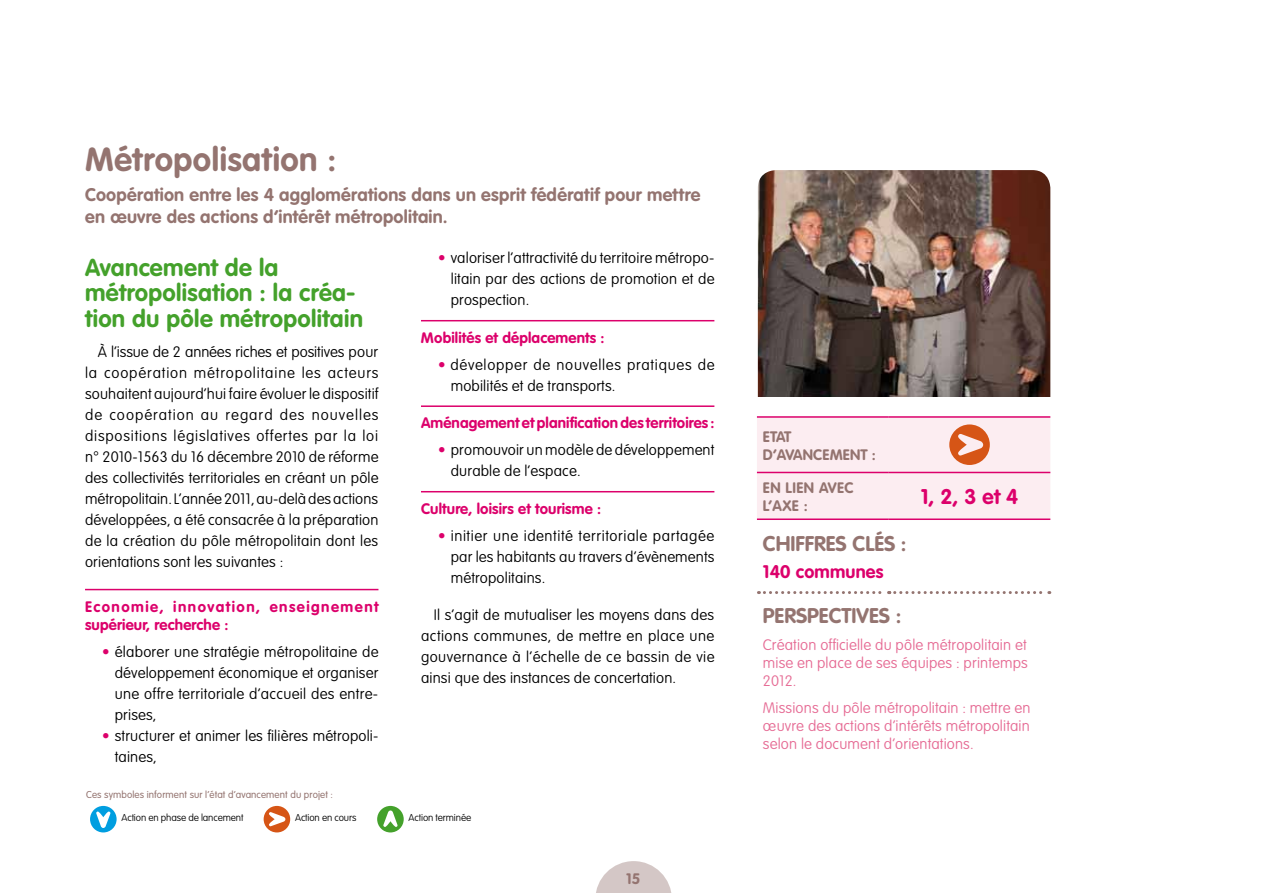
<style>
.page{position:relative;width:1263px;height:893px;background:#fff}
.page>*{position:absolute;margin:0;border:0;box-sizing:border-box;transform-origin:0 0}
.t1{font:700 33px "VAG Rounded";letter-spacing:.015em;color:#947470}
.t2{font:700 24px/25.5px "VAG Rounded";letter-spacing:.015em;color:#44a12b}
.t3{font:700 21px "VAG Rounded";color:#947470}
.t4{font:700 21px "VAG Rounded";color:#dc006b}
.t5{font:700 18px/21.6px "VAG Rounded";letter-spacing:.015em;color:#947470}
.t6{font:700 18px "VAG Rounded";letter-spacing:.01em;color:#dc006b}
.t7{font:100 15px/21px "VAG Rounded";letter-spacing:.01em;color:#000;text-align:justify}
.t8{font:100 15px/18px "VAG Rounded";letter-spacing:.01em;color:#e66c95;text-align:justify}
.t9{font:700 15px "VAG Rounded";letter-spacing:.01em;color:#dc006b}
.t10{font:100 15px/21px "VAG Rounded";letter-spacing:.045em;color:#000}
.t11{font:700 15px/18px "VAG Rounded";letter-spacing:.095em;color:#dc006b}
.t12{font:700 15px/18px "VAG Rounded";letter-spacing:-.005em;color:#947470}
.t13{font:100 9.9px "VAG Rounded";letter-spacing:-.01em;color:#000}
.t14{font:300 9.9px "VAG Rounded";letter-spacing:.01em;color:#947470}
.s1{color:#dc006b}
</style>
<div class="page">
<svg style="left:596px;top:861px;width:76px;height:32px"></svg>
<img style="left:758px;top:170px;width:292px;height:227px">
<hr style="left:85px;top:589px;width:293px;height:1px;background:#dc006b">
<hr style="left:421px;top:320px;width:293px;height:1px;background:#dc006b">
<hr style="left:421px;top:405px;width:293px;height:2px;background:#dc006b">
<hr style="left:421px;top:491px;width:293px;height:1px;background:#dc006b">
<hr style="left:757px;top:416px;width:132px;height:2px;background:#dc006b">
<hr style="left:889px;top:416px;width:161px;height:2px;background:#dc006b">
<hr style="left:757px;top:518px;width:132px;height:2px;background:#dc006b">
<hr style="left:889px;top:518px;width:161px;height:2px;background:#dc006b">
<svg style="left:758px;top:591px;width:292px;height:3px"></svg>
<svg style="left:757px;top:417px;width:293px;height:102px;background:#f9e1e6"></svg>
<div style="left:90px;top:806px;width:27px;height:26px;background:#009ee0;border-radius:50%"></div>
<svg style="left:96px;top:811px;width:14px;height:17px"></svg>
<div style="left:264px;top:806px;width:26px;height:26px;background:#d65516;border-radius:50%"></div>
<svg style="left:269px;top:812px;width:16px;height:14px"></svg>
<div style="left:377px;top:806px;width:27px;height:26px;background:#44a12b;border-radius:50%"></div>
<svg style="left:383px;top:810px;width:14px;height:17px"></svg>
<h1 class="t1" style="left:85px;top:140px;width:253px">Métropolisation :</h1>
<p class="t5" style="left:85px;top:184px;width:617px">Coopération entre les 4 agglomérations dans un esprit fédératif pour mettre en œuvre des actions d’intérêt métropolitain.</p>
<h2 class="t2" style="left:85px;top:254px;width:280px">Avancement de la métropolisation : la créa&shy;tion du pôle métropolitain</h2>
<p class="t7" style="left:85px;top:341px;width:295px;text-indent:13px">À l’issue de 2 années riches et positives pour la coopération métropolitaine les acteurs souhaitent aujourd’hui faire évoluer le dispositif de coopération au regard des nouvelles dispositions législatives offertes par la loi n° 2010-1563 du 16 décembre 2010 de réforme des collectivités territoriales en créant un pôle métropolitain. L’année 2011, au-delà des actions développées, a été consacrée à la préparation de la création du pôle métropolitain dont les orientations sont les suivantes :</p>
<p class="t11" style="left:85px;top:597px;width:296px">Economie, innovation, enseignement supérieur, recherche :</p>
<p class="t7" style="left:115px;top:641px;width:265px;text-indent:-13px"><span class="s1">•</span> élaborer une stratégie métropolitaine de développement économique et organiser une offre territoriale d’accueil des entre&shy;prises,</p>
<p class="t7" style="left:115px;top:725px;width:265px;text-indent:-13px"><span class="s1">•</span> structurer et animer les filières métropoli&shy;taines,</p>
<p class="t7" style="left:451px;top:247px;width:265px;text-indent:-13px"><span class="s1">•</span> valoriser l’attractivité du territoire métropo&shy;litain par des actions de promotion et de prospection.</p>
<p class="t9" style="left:421px;top:329px;width:185px">Mobilités et déplacements :</p>
<p class="t10" style="left:451px;top:354px;width:265px;text-indent:-13px"><span class="s1">•</span> développer de nouvelles pratiques de mobilités et de transports.</p>
<p class="t9" style="left:421px;top:414px;width:295px">Aménagement et planification des territoires :</p>
<p class="t7" style="left:451px;top:439px;width:265px;text-indent:-13px"><span class="s1">•</span> promouvoir un modèle de développement durable de l’espace.</p>
<p class="t9" style="left:421px;top:500px;width:182px">Culture, loisirs et tourisme :</p>
<p class="t7" style="left:451px;top:525px;width:265px;text-indent:-13px"><span class="s1">•</span> initier une identité territoriale partagée par les habitants au travers d’évènements métropolitains.</p>
<p class="t7" style="left:421px;top:604px;width:295px;text-indent:13px">Il s’agit de mutualiser les moyens dans des actions communes, de mettre en place une gouvernance à l’échelle de ce bassin de vie ainsi que des instances de concertation.</p>
<p class="t14" style="left:86px;top:789px;width:248px">Ces symboles informent sur l’état d’avancement du projet :</p>
<p class="t13" style="left:122px;top:811px;width:123px">Action en phase de lancement</p>
<p class="t13" style="left:295px;top:811px;width:63px">Action en cours</p>
<p class="t13" style="left:409px;top:811px;width:64px">Action terminée</p>
<p class="t12" style="left:626px;top:869px;width:16px">15</p>
<p class="t12" style="left:763px;top:427px;width:30px">Etat d’avancemen</p>
<p class="t12" style="left:860px;top:445px;width:17px">t :</p>
<p class="t12" style="left:763px;top:478px;width:31px">En lien</p>
<p class="t12" style="left:819px;top:478px;width:10px">avec</p>
<p class="t12" style="left:763px;top:496px;width:20px">L’axe</p>
<p class="t12" style="left:804px;top:496px;width:6px">:</p>
<h3 class="t4" style="left:921px;top:484px;width:99px">1, 2, 3 et 4</h3>
<h3 class="t3" style="left:763px;top:531px;width:38px">Chiffres</h3>
<h3 class="t3" style="left:852px;top:531px;width:56px">clés :</h3>
<p class="t6" style="left:763px;top:561px;width:122px">140 communes</p>
<h3 class="t3" style="left:763px;top:603px;width:24px">Perspec</h3>
<h3 class="t3" style="left:841px;top:603px;width:21px">tives</h3>
<h3 class="t3" style="left:896px;top:603px;width:7px">:</h3>
<p class="t8" style="left:763px;top:636px;width:266px">Création officielle du pôle métropolitain et mise en place de ses équipes : printemps 2012.</p>
<p class="t8" style="left:763px;top:699px;width:269px">Missions du pôle métropolitain : mettre en œuvre des actions d’intérêts métropolitain selon le document d’orientations.</p>
</div>
